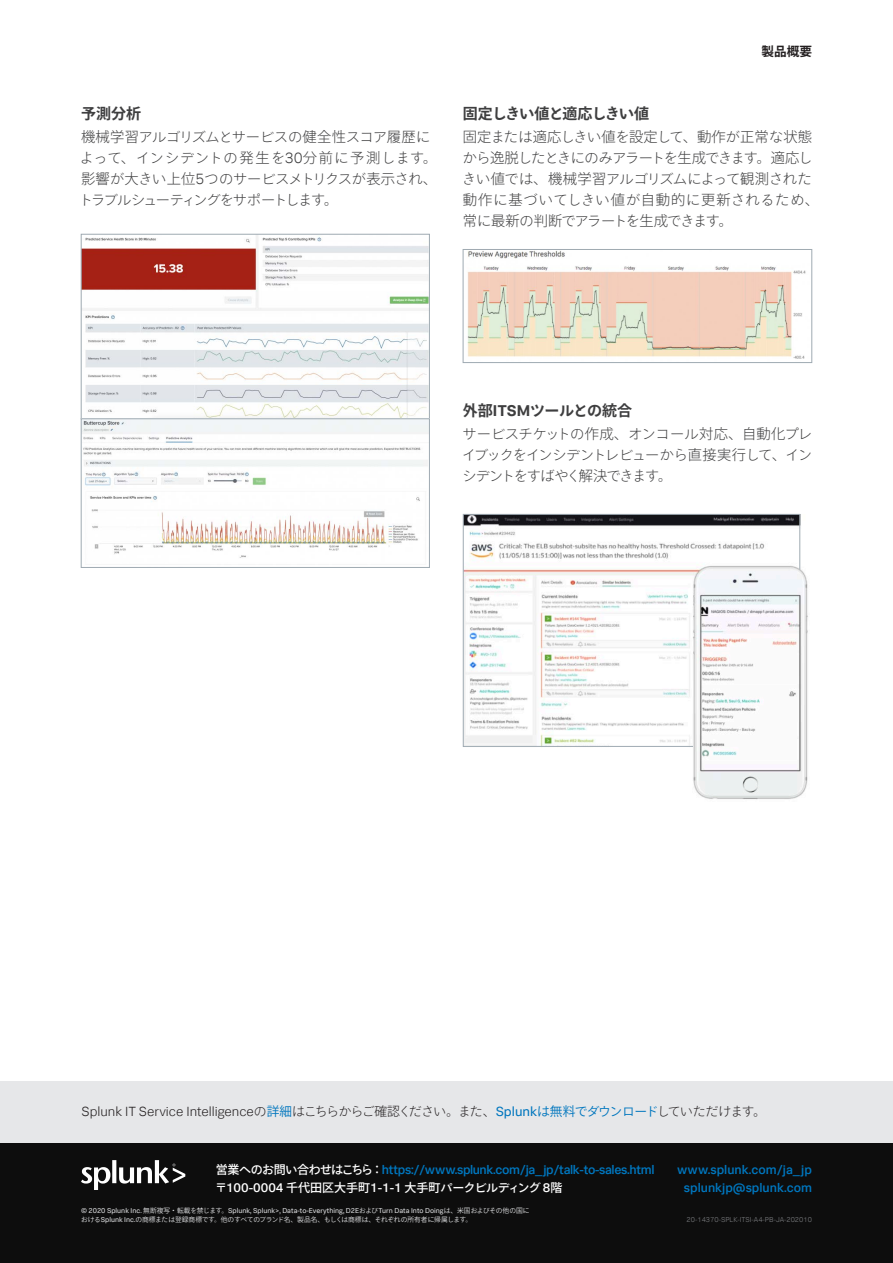
<style>
.page{position:relative;width:893px;height:1263px;background:#fff}
.page>*{position:absolute;margin:0;border:0;box-sizing:border-box;transform-origin:0 0}
.Subheads{font:700 15px "Ryo Gothic Plus N";letter-spacing:-.025em;color:#3e3e3f}
.Body_Text{font:300 14.25px/21px "Ryo Gothic Plus N";letter-spacing:-.025em;color:#3e3e3f;text-align:justify}
.Body_Text-2{font:300 14.25px/21px "Ryo Gothic Plus N";color:#3e3e3f}
.t1{font:300 13.35px "Splunk Data Sans";color:#231f20}
.t2{font:500 12.6px "Splunk Data Sans";letter-spacing:-.03em;color:#0076be}
.t3{font:500 12.6px/18px "Splunk Data Sans";letter-spacing:-.01em;color:#0076be;text-align:center}
.t4{font:700 12.6px "Ryo Gothic Plus N";color:#231f20}
.t5{font:500 12px "Ryo Gothic Plus N";color:#fff}
.t6{font:7.05px "Splunk Data Sans";color:#e1e2e4}
.t7{font:300 7.05px "Splunk Data Sans";color:#808285}
.t8{font:6.75px "Ryo Gothic Plus N";letter-spacing:-.035em;color:#e1e2e4}
.s1{font-family:"Splunk Data Sans";font-size:15px}
.s2{font-family:"Splunk Data Sans";font-size:15.75px}
.s3{font-family:"Ryo Gothic Plus N";font-size:12.75px}
.s4{font-family:"Ryo Gothic Plus N";font-weight:400;font-size:12.75px;color:#0076be}
.s5{font-weight:400;color:#0076be}
.s6{font-family:"Ryo Gothic Plus N";font-size:12px;color:#fff}
.s7{font-family:"Splunk Data Sans";font-size:12.6px}
.s8{font-family:"Ryo Gothic Plus N";font-size:6.75px}
.s9{font-family:"Splunk Data Sans";font-size:7.05px}
</style>
<div class="page">
<div style="left:0;top:1141px;width:893px;height:122px;background:#0d0d0d"></div>
<div style="left:0;top:1081px;width:893px;height:61px;background:#e6e7e9"></div>
<svg style="left:81px;top:1160px;width:104px;height:29px"></svg>
<img style="left:541px;top:514px;width:267px;height:286px">
<svg style="left:463px;top:514px;width:337px;height:233px"></svg>
<img style="left:467px;top:251px;width:339px;height:108px">
<div style="left:463px;top:249px;width:349px;height:114px;border:1px solid #9faab2"></div>
<img style="left:83px;top:236px;width:345px;height:322px">
<div style="left:81px;top:234px;width:349px;height:185px;border:1px solid #9faab2"></div>
<div style="left:81px;top:419px;width:349px;height:149px;border:1px solid #9faab2"></div>
<p class="Subheads" style="left:81px;top:104px;width:61px">予測分析</p>
<p class="Body_Text" style="left:79px;top:127px;width:360px;text-align:left">機械学習アルゴリズムとサービスの健全性スコア履歴によって、インシデントの発生を<span class="s1">30</span>分前に予測します。影響が大きい上位<span class="s1">5</span>つのサービスメトリクスが表示され、トラブルシューティングをサポートします。</p>
<p class="t4" style="left:762px;top:43px;width:52px">製品概要</p>
<p class="Subheads" style="left:463px;top:104px;width:188px">固定しきい値と適応しきい値</p>
<p class="Body_Text-2" style="left:462px;top:127px;width:359px">固定または適応しきい値を設定して、動作が正常な状態から逸脱したときにのみアラートを生成できます。適応しきい値では、機械学習アルゴリズムによって観測された動作に基づいてしきい値が自動的に更新されるため、常に最新の判断でアラートを生成できます。</p>
<p class="Subheads" style="left:463px;top:401px;width:171px">外部<span class="s2">ITSM</span>ツールとの統合</p>
<p class="Body_Text" style="left:462px;top:424px;width:352px">サービスチケットの作成、オンコール対応、自動化プレイブックをインシデントレビューから直接実行して、インシデントをすばやく解決できます。</p>
<p class="t1" style="left:82px;top:1103px;width:686px">Splunk IT Service Intelligence<span class="s3">の</span><span class="s4">詳細</span><span class="s3">はこちらからご確認ください。また、</span><span class="s5">Splunk</span><span class="s4">は無料でダウンロード</span><span class="s3">していただけます。</span></p>
<p class="t2" style="left:216px;top:1162px;width:440px"><span class="s6">営業へのお問い合わせはこちら：</span>https://www.splunk.com/ja_jp/talk-to-sales.html</p>
<p class="t5" style="left:215px;top:1180px;width:349px">〒<span class="s7">100-0004</span> 千代田区大手町<span class="s7">1-1-1</span> 大手町パークビルディング <span class="s7">8</span>階</p>
<p class="t6" style="left:81px;top:1207px;width:450px">© 2020 Splunk Inc. <span class="s8">無断複写・転載を禁じます。</span>Splunk, Splunk&gt;, Data-to-Everything, D2E<span class="s8">および</span>Turn Data Into Doing<span class="s8">は、米国およびその他の国に</span></p>
<p class="t8" style="left:81px;top:1215px;width:393px">おける<span class="s9">Splunk Inc.</span>の商標または登録商標です。他のすべてのブランド名、製品名、もしくは商標は、それぞれの所有者に帰属します。</p>
<p class="t3" style="left:677px;top:1160px;width:136px">www.splunk.com/ja_jp splunkjp@splunk.com</p>
<p class="t7" style="left:687px;top:1216px;width:127px">20-14370-SPLK-ITSI-A4-PB-JA-202010</p>
</div>
